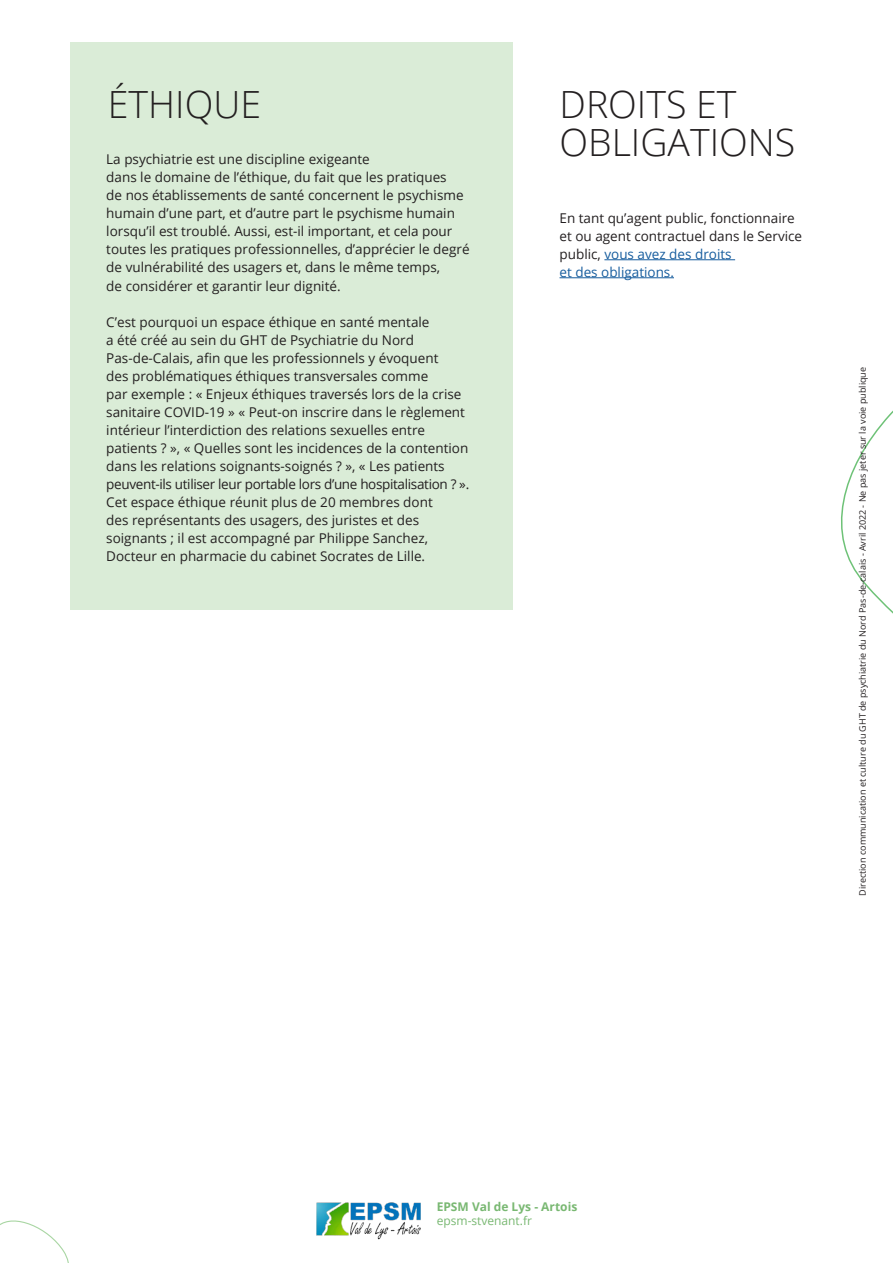
<style>
.page{position:relative;width:893px;height:1263px;background:#fff}
.page>*{position:absolute;margin:0;border:0;box-sizing:border-box;transform-origin:0 0}
.t1{font:300 37.5px/37.5px "Open Sans";color:#231f20}
.t2{font:13.5px/18px "Open Sans";color:#231f20}
.t3{font:700 12px "Open Sans";color:#79b872}
.t4{font:12px "Open Sans";color:#79b872}
.t5{font:9px "Open Sans";color:#231f20}
.s1{color:#175d9e}
</style>
<div class="page">
<svg style="left:0;top:1220px;width:69px;height:43px"></svg>
<svg style="left:841px;top:410px;width:52px;height:204px"></svg>
<div style="left:70px;top:42px;width:442px;height:567px;background:#daecd7"></div>
<hr style="left:604px;top:259px;width:131px;height:1px;background:#175d9e">
<hr style="left:559px;top:277px;width:115px;height:1px;background:#175d9e">
<img style="left:316px;top:1202px;width:105px;height:38px">
<p class="t1" style="left:108px;top:85px;width:155px">ÉTHIQUE</p>
<p class="t2" style="left:106px;top:150px;width:365px">La psychiatrie est une discipline exigeante<br>dans le domaine de l’éthique, du fait que les pratiques<br>de nos établissements de santé concernent le psychisme humain d’une part, et d’autre part le psychisme humain lorsqu’il est troublé. Aussi, est-il important, et cela pour toutes les pratiques professionnelles, d’apprécier le degré de vulnérabilité des usagers et, dans le même temps,<br>de considérer et garantir leur dignité.</p>
<p class="t2" style="left:106px;top:312px;width:364px">C’est pourquoi un espace éthique en santé mentale<br>a été créé au sein du GHT de Psychiatrie du Nord Pas-de-Calais, afin que les professionnels y évoquent<br>des problématiques éthiques transversales comme<br>par exemple : « Enjeux éthiques traversés lors de la crise sanitaire COVID-19 » « Peut-on inscrire dans le règlement intérieur l’interdiction des relations sexuelles entre patients ? », « Quelles sont les incidences de la contention dans les relations soignants-soignés ? », « Les patients peuvent-ils utiliser leur portable lors d’une hospitalisation ? ».</p>
<p class="t2" style="left:106px;top:492px;width:328px">Cet espace éthique réunit plus de 20 membres dont</p>
<p class="t2" style="left:106px;top:510px;width:323px">des représentants des usagers, des juristes et des soignants ; il est accompagné par Philippe Sanchez,<br>Docteur en pharmacie du cabinet Socrates de Lille.</p>
<p class="t1" style="left:559px;top:85px;width:237px">DROITS ET<br>OBLIGATIONS</p>
<p class="t2" style="left:559px;top:208px;width:244px">En tant qu’agent public, fonctionnaire et ou agent contractuel dans le Service public, <span class="s1">vous avez des droits<br>et des obligations.</span></p>
<p class="t5" style="left:856px;top:896px;width:530px;rotate:-90deg">Direction communication et culture du GHT de psychiatrie du Nord Pas-de-calais - Avril 2022 - Ne pas jeter sur la voie publique</p>
<p class="t3" style="left:437px;top:1198px;width:142px">EPSM Val de Lys - Artois</p>
<p class="t4" style="left:437px;top:1212px;width:97px">epsm-stvenant.fr</p>
</div>
